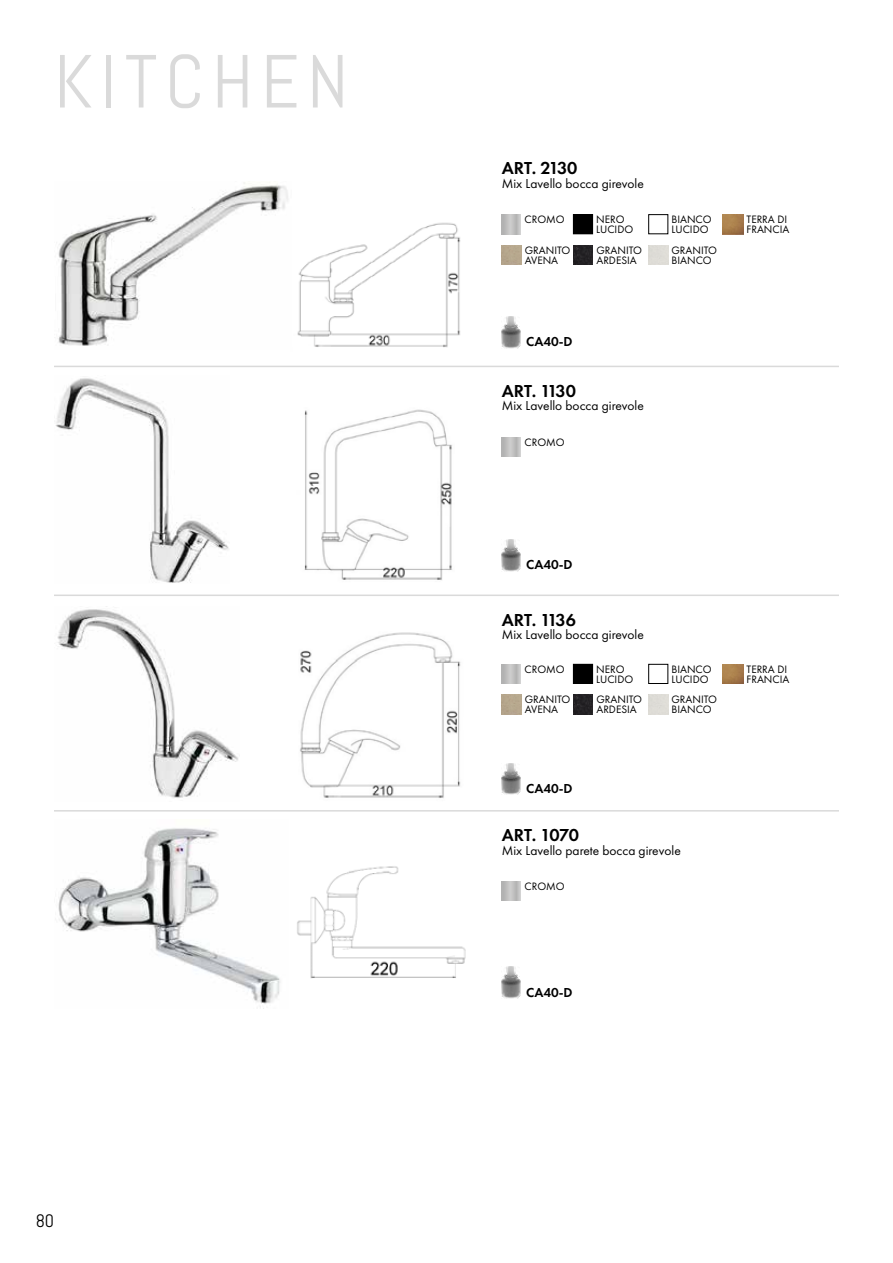
<style>
.page{position:relative;width:893px;height:1263px;background:#fff}
.page>*{position:absolute;margin:0;border:0;box-sizing:border-box;transform-origin:0 0}
.t1{font:75px "Abel";letter-spacing:.1em;color:#dadada}
.t2{font:600 18px "Futura PT";color:#000}
.t3{font:18px "Abel";color:#000}
.t4{font:13.5px "Futura PT";color:#000}
.t5{font:600 13.5px "Futura PT";color:#000}
.t6{font:11.1px/9.8px "Futura PT";color:#000}
</style>
<div class="page">
<svg style="left:502px;top:437px;width:19px;height:19px"></svg>
<img style="left:502px;top:763px;width:18px;height:32px">
<img style="left:502px;top:967px;width:18px;height:31px">
<img style="left:502px;top:539px;width:18px;height:32px">
<img style="left:502px;top:316px;width:18px;height:32px">
<hr style="left:54px;top:366px;width:785px;height:1px;background:#dadada">
<hr style="left:54px;top:810px;width:785px;height:1px;background:#dadada">
<hr style="left:54px;top:594px;width:785px;height:2px;background:#dadada">
<svg style="left:502px;top:881px;width:19px;height:19px"></svg>
<img style="left:573px;top:245px;width:20px;height:20px">
<img style="left:723px;top:214px;width:20px;height:20px">
<svg style="left:502px;top:215px;width:19px;height:19px"></svg>
<div style="left:573px;top:215px;width:20px;height:19px;background:#000"></div>
<div style="left:573px;top:214px;width:20px;height:20px;border:1px solid #000"></div>
<div style="left:648px;top:214px;width:20px;height:20px;border:1px solid #000"></div>
<img style="left:573px;top:695px;width:20px;height:19px">
<img style="left:723px;top:664px;width:20px;height:20px">
<div style="left:502px;top:664px;width:19px;height:20px;background:linear-gradient(to bottom,#c0c0bf,#c0c0bf)"></div>
<div style="left:573px;top:664px;width:20px;height:19px;background:#000"></div>
<div style="left:573px;top:664px;width:20px;height:20px;border:1px solid #000"></div>
<div style="left:648px;top:664px;width:20px;height:20px;border:1px solid #000"></div>
<img style="left:58px;top:182px;width:230px;height:164px">
<img style="left:297px;top:222px;width:164px;height:125px">
<img style="left:55px;top:378px;width:174px;height:205px">
<img style="left:304px;top:409px;width:148px;height:171px">
<img style="left:57px;top:606px;width:181px;height:192px">
<img style="left:300px;top:632px;width:161px;height:166px">
<img style="left:58px;top:828px;width:222px;height:181px">
<img style="left:297px;top:866px;width:169px;height:112px">
<h1 class="t1" style="left:54px;top:34px;width:296px">KITCHEN</h1>
<h2 class="t3" style="left:36px;top:1209px;width:20px">80</h2>
<h2 class="t2" style="left:502px;top:157px;width:77px">ART. 2130</h2>
<p class="t4" style="left:502px;top:175px;width:144px">Mix Lavello bocca girevole</p>
<p class="t6" style="left:525px;top:215px;width:42px">CROMO</p>
<p class="t6" style="left:596px;top:214px;width:39px">NERO<br>LUCIDO</p>
<p class="t6" style="left:671px;top:214px;width:42px">BIANCO<br>LUCIDO</p>
<p class="t6" style="left:747px;top:214px;width:44px">TERRA DI<br>FRANCIA</p>
<p class="t6" style="left:525px;top:245px;width:47px">GRANITO<br>AVENA</p>
<p class="t6" style="left:596px;top:245px;width:47px">GRANITO<br>ARDESIA</p>
<p class="t6" style="left:671px;top:245px;width:47px">GRANITO<br>BIANCO</p>
<p class="t5" style="left:526px;top:333px;width:48px">CA40-D</p>
<h2 class="t2" style="left:502px;top:379px;width:76px">ART. 1130</h2>
<p class="t4" style="left:502px;top:398px;width:144px">Mix Lavello bocca girevole</p>
<p class="t6" style="left:525px;top:437px;width:42px">CROMO</p>
<p class="t5" style="left:526px;top:556px;width:48px">CA40-D</p>
<h2 class="t2" style="left:502px;top:608px;width:76px">ART. 1136</h2>
<p class="t4" style="left:502px;top:626px;width:144px">Mix Lavello bocca girevole</p>
<p class="t6" style="left:525px;top:664px;width:42px">CROMO</p>
<p class="t6" style="left:596px;top:664px;width:39px">NERO<br>LUCIDO</p>
<p class="t6" style="left:671px;top:664px;width:42px">BIANCO<br>LUCIDO</p>
<p class="t6" style="left:747px;top:664px;width:44px">TERRA DI<br>FRANCIA</p>
<p class="t6" style="left:525px;top:695px;width:47px">GRANITO<br>AVENA</p>
<p class="t6" style="left:596px;top:695px;width:47px">GRANITO<br>ARDESIA</p>
<p class="t6" style="left:671px;top:695px;width:47px">GRANITO<br>BIANCO</p>
<p class="t5" style="left:526px;top:780px;width:48px">CA40-D</p>
<h2 class="t2" style="left:502px;top:824px;width:79px">ART. 1070</h2>
<p class="t4" style="left:502px;top:842px;width:181px">Mix Lavello parete bocca girevole</p>
<p class="t6" style="left:525px;top:881px;width:42px">CROMO</p>
<p class="t5" style="left:526px;top:983px;width:48px">CA40-D</p>
</div>
